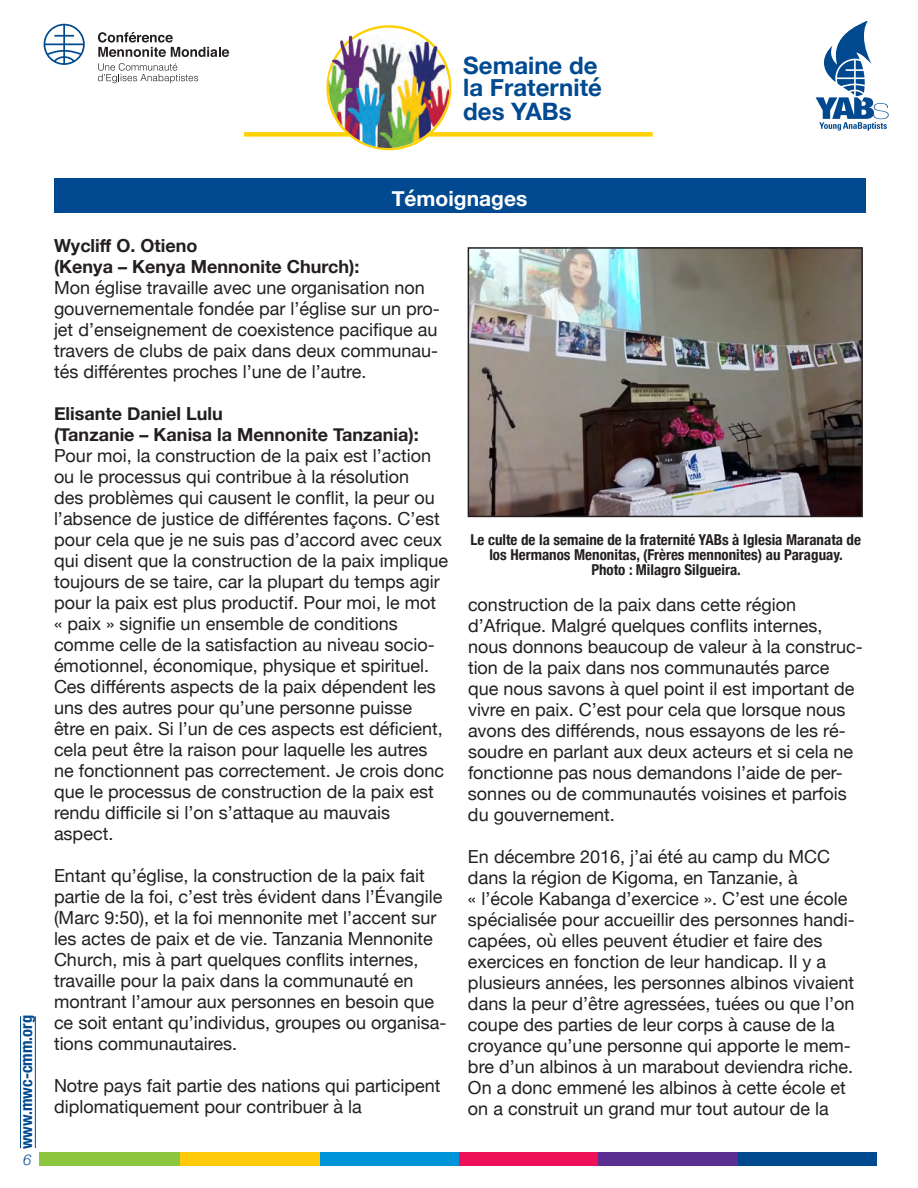
<style>
.page{position:relative;width:918px;height:1188px;background:#fff}
.page>*{position:absolute;margin:0;border:0;box-sizing:border-box;transform-origin:0 0}
.t1{font:700 24px/23.2px "Helvetica Neue";color:#014a91}
.t2{font:700 21px "Helvetica Neue";color:#fff}
.t3{font:18px/21px "Helvetica Neue";color:#231f20}
.t4{font:700 18px "Helvetica Neue";color:#231f20}
.t5{font:700 condensed 16.5px "Helvetica Neue";color:#014a91}
.t6{font:700 condensed 15px/15px "Helvetica Neue";color:#231f20;text-align:center}
.t7{font:italic 300 15px "Helvetica Neue";color:#014a91}
</style>
<div class="page">
<div style="left:244px;top:132px;width:409px;height:5px;background:#fed105"></div>
<img style="left:325px;top:28px;width:125px;height:121px">
<div style="left:736px;top:1153px;width:141px;height:13px;background:#01498e"></div>
<div style="left:597px;top:1153px;width:141px;height:13px;background:#5b2e91"></div>
<div style="left:458px;top:1153px;width:140px;height:13px;background:#ee1059"></div>
<div style="left:318px;top:1153px;width:141px;height:13px;background:#0095d9"></div>
<div style="left:179px;top:1153px;width:140px;height:13px;background:#feca0a"></div>
<div style="left:39px;top:1153px;width:141px;height:13px;background:#8bc63e"></div>
<hr style="left:20px;top:1016px;width:1px;height:132px;background:#014a91">
<hr style="left:35px;top:1016px;width:1px;height:132px;background:#014a91">
<svg style="left:98px;top:32px;width:131px;height:25px"></svg>
<svg style="left:98px;top:63px;width:100px;height:20px"></svg>
<svg style="left:44px;top:24px;width:41px;height:41px"></svg>
<svg style="left:816px;top:22px;width:73px;height:109px"></svg>
<div style="left:54px;top:178px;width:811px;height:35px;background:#014a91"></div>
<img style="left:471px;top:250px;width:389px;height:264px">
<div style="left:468px;top:247px;width:395px;height:270px;border:2px solid #231f20"></div>
<h1 class="t1" style="left:463px;top:54px;width:140px">Semaine de la Fraternité des YABs</h1>
<p class="t5" style="left:12px;top:1149px;width:136px;rotate:-90deg">www.mwc-cmm.org</p>
<p class="t7" style="left:23px;top:1148px;width:10px">6</p>
<p class="t2" style="left:392px;top:182px;width:137px">Témoignages</p>
<p class="t4" style="left:54px;top:231px;width:145px">Wycliff O. Otieno</p>
<p class="t4" style="left:54px;top:252px;width:307px">(Kenya – Kenya Mennonite Church):</p>
<p class="t3" style="left:54px;top:278px;width:387px">Mon église travaille avec une organisation non gouvernementale fondée par l’église sur un pro&shy;jet d’enseignement de coexistence pacifique au travers de clubs de paix dans deux communau&shy;tés différentes proches l’une de l’autre.</p>
<p class="t4" style="left:54px;top:399px;width:170px">Elisante Daniel Lulu</p>
<p class="t4" style="left:54px;top:420px;width:366px">(Tanzanie – Kanisa la Mennonite Tanzania):</p>
<p class="t3" style="left:54px;top:446px;width:396px">Pour moi, la construction de la paix est l’action ou le processus qui contribue à la résolution<br>des problèmes qui causent le conflit, la peur ou l’absence de justice de différentes façons. C’est pour cela que je ne suis pas d’accord avec ceux qui disent que la construction de la paix implique toujours de se taire, car la plupart du temps agir pour la paix est plus productif. Pour moi, le mot « paix » signifie un ensemble de conditions comme celle de la satisfaction au niveau socio&shy;émotionnel, économique, physique et spirituel.<br>Ces différents aspects de la paix dépendent les uns des autres pour qu’une personne puisse<br>être en paix. Si l’un de ces aspects est déficient, cela peut être la raison pour laquelle les autres ne fonctionnent pas correctement. Je crois donc que le processus de construction de la paix est rendu difficile si l’on s’attaque au mauvais aspect.</p>
<p class="t3" style="left:54px;top:866px;width:394px">Entant qu’église, la construction de la paix fait partie de la foi, c’est très évident dans l’Évangile (Marc 9:50), et la foi mennonite met l’accent sur les actes de paix et de vie. Tanzania Mennonite Church, mis à part quelques conflits internes, travaille pour la paix dans la communauté en montrant l’amour aux personnes en besoin que ce soit entant qu’individus, groupes ou organisa&shy;tions communautaires.</p>
<p class="t3" style="left:54px;top:1076px;width:388px">Notre pays fait partie des nations qui participent diplomatiquement pour contribuer à la</p>
<p class="t6" style="left:471px;top:531px;width:392px">Le culte de la semaine de la fraternité YABs à Iglesia Maranata de los Hermanos Menonitas, (Frères mennonites) au Paraguay.</p>
<p class="t6" style="left:591px;top:561px;width:151px">Photo : Milagro Silgueira.</p>
<p class="t3" style="left:468px;top:595px;width:396px">construction de la paix dans cette région d’Afrique. Malgré quelques conflits internes, nous donnons beaucoup de valeur à la construc&shy;tion de la paix dans nos communautés parce que nous savons à quel point il est important de vivre en paix. C’est pour cela que lorsque nous avons des différends, nous essayons de les ré&shy;soudre en parlant aux deux acteurs et si cela ne fonctionne pas nous demandons l’aide de per&shy;sonnes ou de communautés voisines et parfois du gouvernement.</p>
<p class="t3" style="left:468px;top:848px;width:388px">En décembre 2016, j’ai été au camp du MCC dans la région de Kigoma, en Tanzanie, à<br>« l’école Kabanga d’exercice ». C’est une école spécialisée pour accueillir des personnes handi&shy;capées, où elles peuvent étudier et faire des exercices en fonction de leur handicap. Il y a plusieurs années, les personnes albinos vivaient dans la peur d’être agressées, tuées ou que l’on coupe des parties de leur corps à cause de la croyance qu’une personne qui apporte le mem&shy;bre d’un albinos à un marabout deviendra riche.<br>On a donc emmené les albinos à cette école et on a construit un grand mur tout autour de la</p>
</div>
